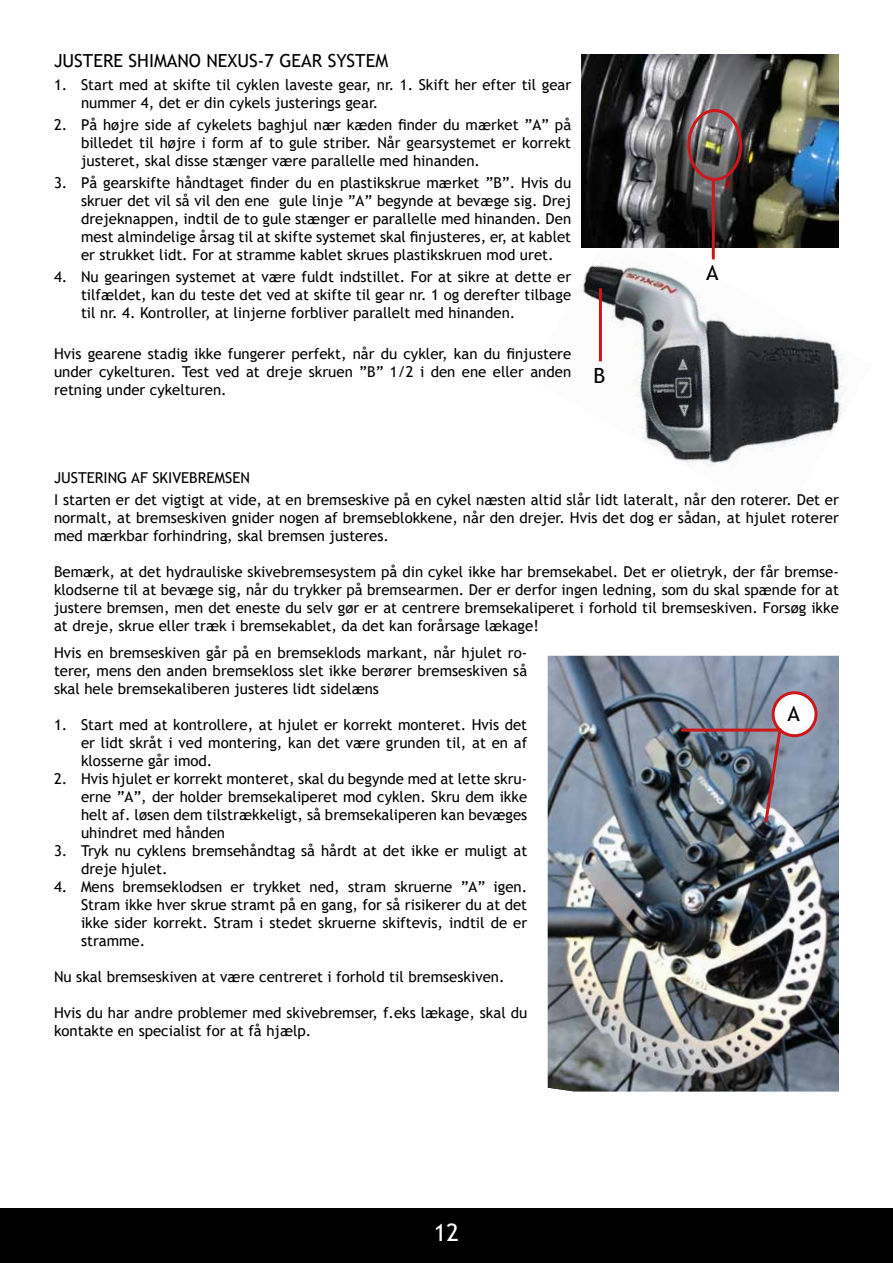
<style>
.page{position:relative;width:893px;height:1263px;background:#fff}
.page>*{position:absolute;margin:0;border:0;box-sizing:border-box;transform-origin:0 0}
.t1{font:24px "Trebuchet MS";color:#fff}
.t2{font:21px "Trebuchet MS";color:#000}
.t3{font:18px "Trebuchet MS";color:#000}
.t4{font:15px/18px "Trebuchet MS";color:#000;text-align:justify}
</style>
<div class="page">
<div style="left:0;top:1209px;width:893px;height:54px;background:#000"></div>
<img style="left:578px;top:247px;width:266px;height:219px">
<img style="left:581px;top:54px;width:258px;height:193px">
<div style="left:687px;top:109px;width:55px;height:72px;border:3px solid #cd1719;border-radius:50%"></div>
<hr style="left:712px;top:181px;width:3px;height:78px;background:#cd1719">
<hr style="left:599px;top:288px;width:3px;height:73px;background:#cd1719">
<img style="left:548px;top:656px;width:291px;height:435px">
<div style="left:773px;top:693px;width:43px;height:43px;background:#fff;border-radius:50%"></div>
<div style="left:772px;top:691px;width:45px;height:46px;border:3px solid #cd1719;border-radius:50%"></div>
<svg style="left:762px;top:727px;width:21px;height:98px;background:#897985"></svg>
<hr style="left:681px;top:729px;width:100px;height:3px;background:#cd1719">
<p class="t3" style="left:54px;top:50px;width:336px">JUSTERE SHIMANO NEXUS-7 GEAR SYSTEM</p>
<p class="t4" style="left:81px;top:75px;width:492px;text-indent:-27px">1. Start med at skifte til cyklen laveste gear, nr. 1. Skift her efter til gear nummer 4, det er din cykels justerings gear.</p>
<p class="t4" style="left:81px;top:115px;width:492px;text-indent:-27px">2. På højre side af cykelets baghjul nær kæden finder du mærket ”A” på billedet til højre i form af to gule striber. Når gearsystemet er korrekt justeret, skal disse stænger være parallelle med hinanden.</p>
<p class="t4" style="left:81px;top:174px;width:492px;text-indent:-27px">3. På gearskifte håndtaget finder du en plastikskrue mærket ”B”. Hvis du skruer det vil så vil den ene gule linje ”A” begynde at bevæge sig. Drej drejeknappen, indtil de to gule stænger er parallelle med hinanden. Den mest almindelige årsag til at skifte systemet skal finjusteres, er, at kablet er strukket lidt. For at stramme kablet skrues plastikskruen mod uret.</p>
<p class="t4" style="left:81px;top:268px;width:492px;text-indent:-27px">4. Nu gearingen systemet at være fuldt indstillet. For at sikre at dette er tilfældet, kan du teste det ved at skifte til gear nr. 1 og derefter tilbage til nr. 4. Kontroller, at linjerne forbliver parallelt med hinanden.</p>
<p class="t4" style="left:54px;top:344px;width:519px">Hvis gearene stadig ikke fungerer perfekt, når du cykler, kan du finjustere under cykelturen. Test ved at dreje skruen ”B” 1/2 i den ene eller anden retning under cykelturen.</p>
<h2 class="t2" style="left:593px;top:362px;width:13px">B</h2>
<h2 class="t2" style="left:706px;top:259px;width:14px">A</h2>
<p class="t4" style="left:54px;top:466px;width:786px;line-height:22.2px">JUSTERING AF SKIVEBREMSEN<br>I starten er det vigtigt at vide, at en bremseskive på en cykel næsten altid slår lidt lateralt, når den roterer. Det er</p>
<p class="t4" style="left:54px;top:508px;width:786px">normalt, at bremseskiven gnider nogen af bremseblokkene, når den drejer. Hvis det dog er sådan, at hjulet roterer med mærkbar forhindring, skal bremsen justeres.</p>
<p class="t4" style="left:54px;top:562px;width:786px">Bemærk, at det hydrauliske skivebremsesystem på din cykel ikke har bremsekabel. Det er olietryk, der får bremse&shy;klodserne til at bevæge sig, når du trykker på bremsearmen. Der er derfor ingen ledning, som du skal spænde for at justere bremsen, men det eneste du selv gør er at centrere bremsekaliperet i forhold til bremseskiven. Forsøg ikke at dreje, skrue eller træk i bremsekablet, da det kan forårsage lækage!</p>
<p class="t4" style="left:54px;top:644px;width:475px">Hvis en bremseskiven går på en bremseklods markant, når hjulet ro&shy;terer, mens den anden bremsekloss slet ikke berører bremseskiven så skal hele bremsekaliberen justeres lidt sidelæns</p>
<p class="t4" style="left:81px;top:716px;width:448px;text-indent:-27px">1. Start med at kontrollere, at hjulet er korrekt monteret. Hvis det er lidt skråt i ved montering, kan det være grunden til, at en af klosserne går imod.</p>
<p class="t4" style="left:81px;top:770px;width:448px;text-indent:-27px">2. Hvis hjulet er korrekt monteret, skal du begynde med at lette skru&shy;erne ”A”, der holder bremsekaliperet mod cyklen. Skru dem ikke helt af. løsen dem tilstrækkeligt, så bremsekaliperen kan bevæges uhindret med hånden</p>
<p class="t4" style="left:81px;top:842px;width:448px;text-indent:-27px">3. Tryk nu cyklens bremsehåndtag så hårdt at det ikke er muligt at dreje hjulet.</p>
<p class="t4" style="left:81px;top:878px;width:448px;text-indent:-27px">4. Mens bremseklodsen er trykket ned, stram skruerne ”A” igen.<br>Stram ikke hver skrue stramt på en gang, for så risikerer du at det ikke sider korrekt. Stram i stedet skruerne skiftevis, indtil de er stramme.</p>
<p class="t4" style="left:54px;top:968px;width:452px">Nu skal bremseskiven at være centreret i forhold til bremseskiven.</p>
<p class="t4" style="left:54px;top:1004px;width:475px">Hvis du har andre problemer med skivebremser, f.eks lækage, skal du kontakte en specialist for at få hjælp.</p>
<h2 class="t2" style="left:787px;top:700px;width:14px">A</h2>
<h1 class="t1" style="left:434px;top:1217px;width:27px">12</h1>
</div>
